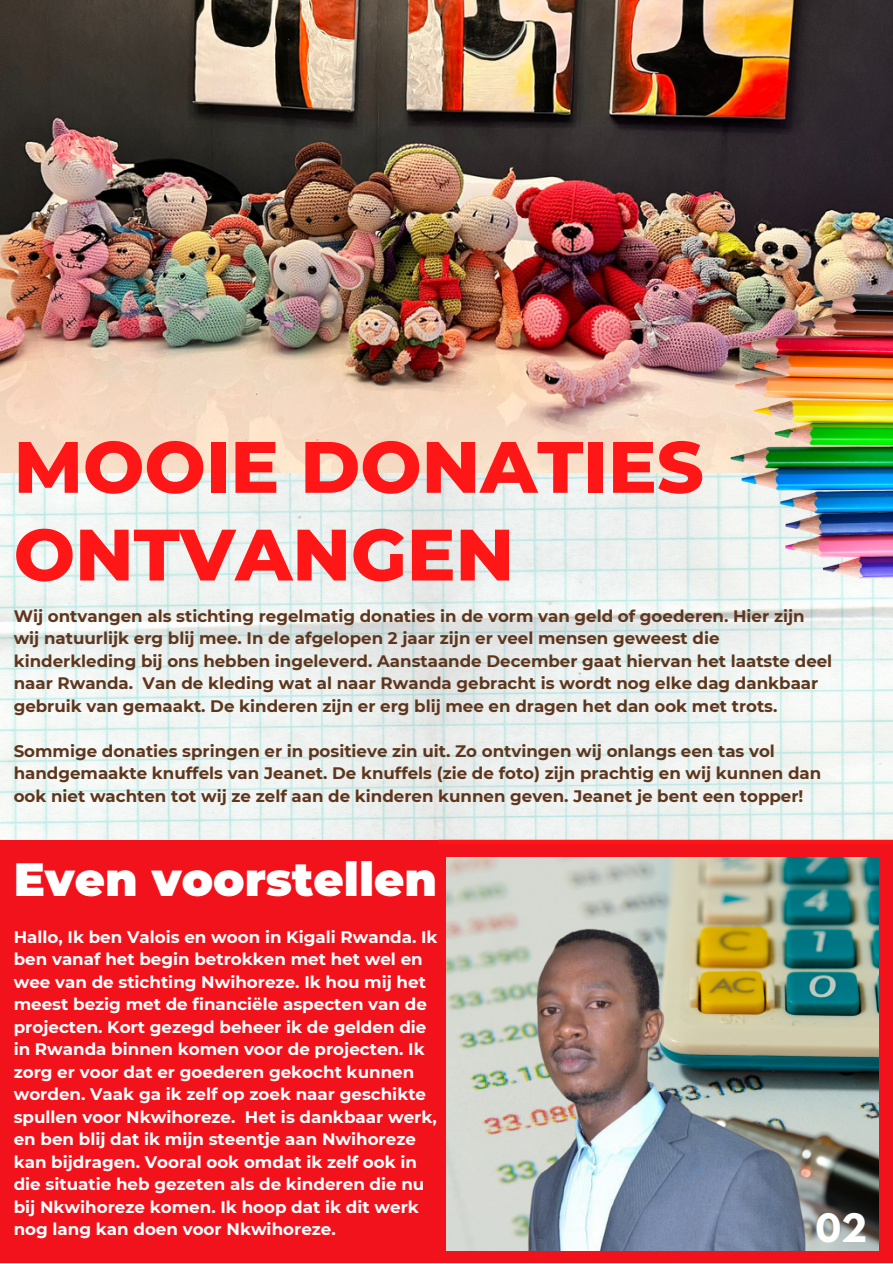
<style>
.page{position:relative;width:893px;height:1264px;background:#fff}
.page>*{position:absolute;margin:0;border:0;box-sizing:border-box;transform-origin:0 0}
.t1{font:800 72.6px/87.8px "Montserrat";color:#ff1616}
.t2{font:900 46.5px "Montserrat";color:#fff}
.t3{font:700 34.65px "League Spartan";color:#fff}
.t4{font:700 16.65px/22.5px "Montserrat";color:#5e361d}
.t5{font:700 16.65px/22.5px "Montserrat";color:#fff}
</style>
<div class="page">
<img style="left:0;top:472px;width:892px;height:367px">
<img style="left:0;top:0;width:892px;height:472px">
<img style="left:690px;top:283px;width:202px;height:302px">
<div style="left:0;top:839px;width:892px;height:423px;background:#f2121c"></div>
<div style="left:438px;top:839px;width:454px;height:5px;background:#ff1616"></div>
<img style="left:446px;top:857px;width:432px;height:393px">
<img style="left:508px;top:918px;width:312px;height:332px">
<h1 class="t1" style="left:14px;top:423px;width:691px">MOOIE DONATIES<br>ONTVANGEN</h1>
<p class="t4" style="left:14px;top:604px;width:820px">Wij ontvangen als stichting regelmatig donaties in de vorm van geld of goederen. Hier zijn wij natuurlijk erg blij mee. In de afgelopen 2 jaar zijn er veel mensen geweest die kinderkleding bij ons hebben ingeleverd. Aanstaande December gaat hiervan het laatste deel naar Rwanda. Van de kleding wat al naar Rwanda gebracht is wordt nog elke dag dankbaar gebruik van gemaakt. De kinderen zijn er erg blij mee en dragen het dan ook met trots.</p>
<p class="t4" style="left:14px;top:739px;width:809px">Sommige donaties springen er in positieve zin uit. Zo ontvingen wij onlangs een tas vol handgemaakte knuffels van Jeanet. De knuffels (zie de foto) zijn prachtig en wij kunnen dan ook niet wachten tot wij ze zelf aan de kinderen kunnen geven. Jeanet je bent een topper!</p>
<h2 class="t2" style="left:14px;top:851px;width:425px">Even voorstellen</h2>
<p class="t5" style="left:14px;top:925px;width:425px">Hallo, Ik ben Valois en woon in Kigali Rwanda. Ik ben vanaf het begin betrokken met het wel en wee van de stichting Nwihoreze. Ik hou mij het meest bezig met de financiële aspecten van de projecten. Kort gezegd beheer ik de gelden die in Rwanda binnen komen voor de projecten. Ik zorg er voor dat er goederen gekocht kunnen worden. Vaak ga ik zelf op zoek naar geschikte spullen voor Nkwihoreze. Het is dankbaar werk, en ben blij dat ik mijn steentje aan Nwihoreze kan bijdragen. Vooral ook omdat ik zelf ook in die situatie heb gezeten als de kinderen die nu bij Nkwihoreze komen. Ik hoop dat ik dit werk nog lang kan doen voor Nkwihoreze.</p>
<h3 class="t3" style="left:815px;top:1210px;width:53px">02</h3>
</div>
